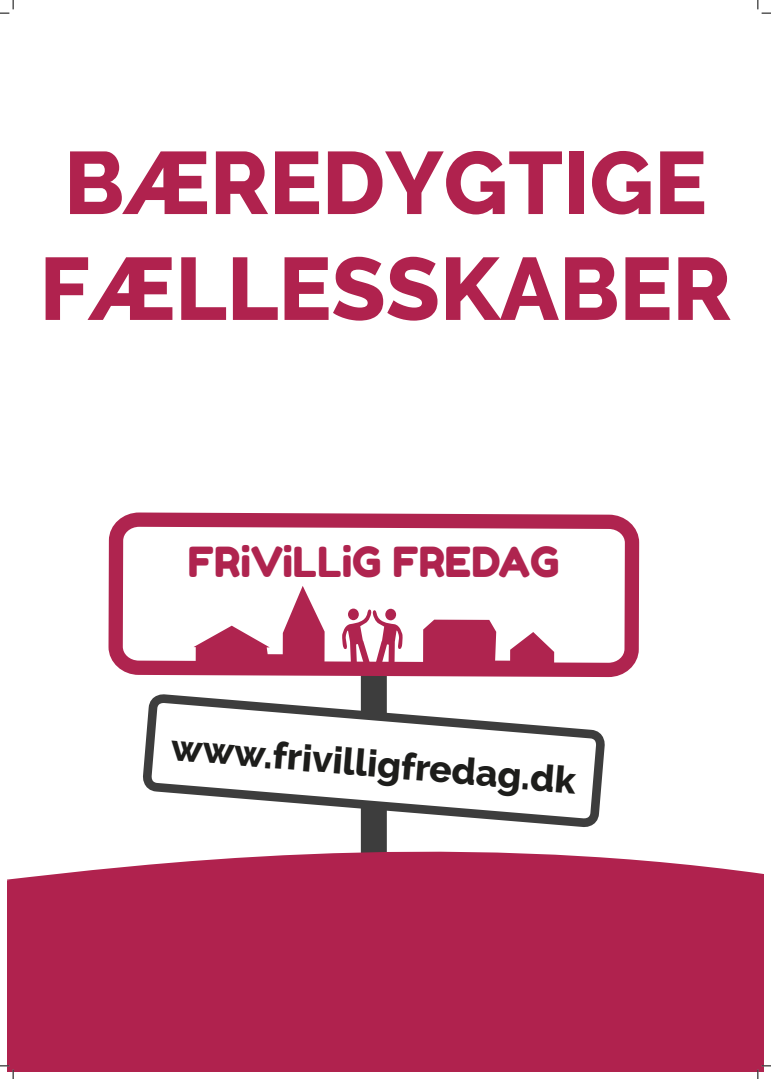
<style>
.page{position:relative;width:771px;height:1079px;background:#fff}
.page>*{position:absolute;margin:0;border:0;box-sizing:border-box;transform-origin:0 0}
.OVS{font:800 88.19px/105.8px "Raleway";color:#b0224e}
.t1{font:41.44px "Fredoka One";color:#af244f}
.t2{font:800 37.19px "Raleway";color:#1d1d1b}
</style>
<div class="page">
<svg style="left:143px;top:680px;width:462px;height:147px"></svg>
<svg style="left:8px;top:827px;width:755px;height:244px;fill:#b0224e"></svg>
<svg style="left:108px;top:512px;width:528px;height:168px"></svg>
<svg style="left:342px;top:609px;width:60px;height:58px"></svg>
<svg style="left:193px;top:586px;width:131px;height:81px"></svg>
<svg style="left:423px;top:619px;width:131px;height:49px"></svg>
<svg style="left:0;top:0;width:14px;height:14px"></svg>
<svg style="left:0;top:1065px;width:14px;height:14px"></svg>
<svg style="left:757px;top:0;width:13px;height:14px"></svg>
<svg style="left:757px;top:1065px;width:13px;height:14px"></svg>
<p class="OVS" style="left:40px;top:131px;width:693px">BÆREDYGTIGE<br>FÆLLESSKABER</p>
<p class="t1" style="left:188px;top:537px;width:373px">FRiViLLiG FREDAG</p>
<p class="t2" style="left:173px;top:725px;width:407px;rotate:5deg">www.frivilligfredag.dk</p>
</div>
